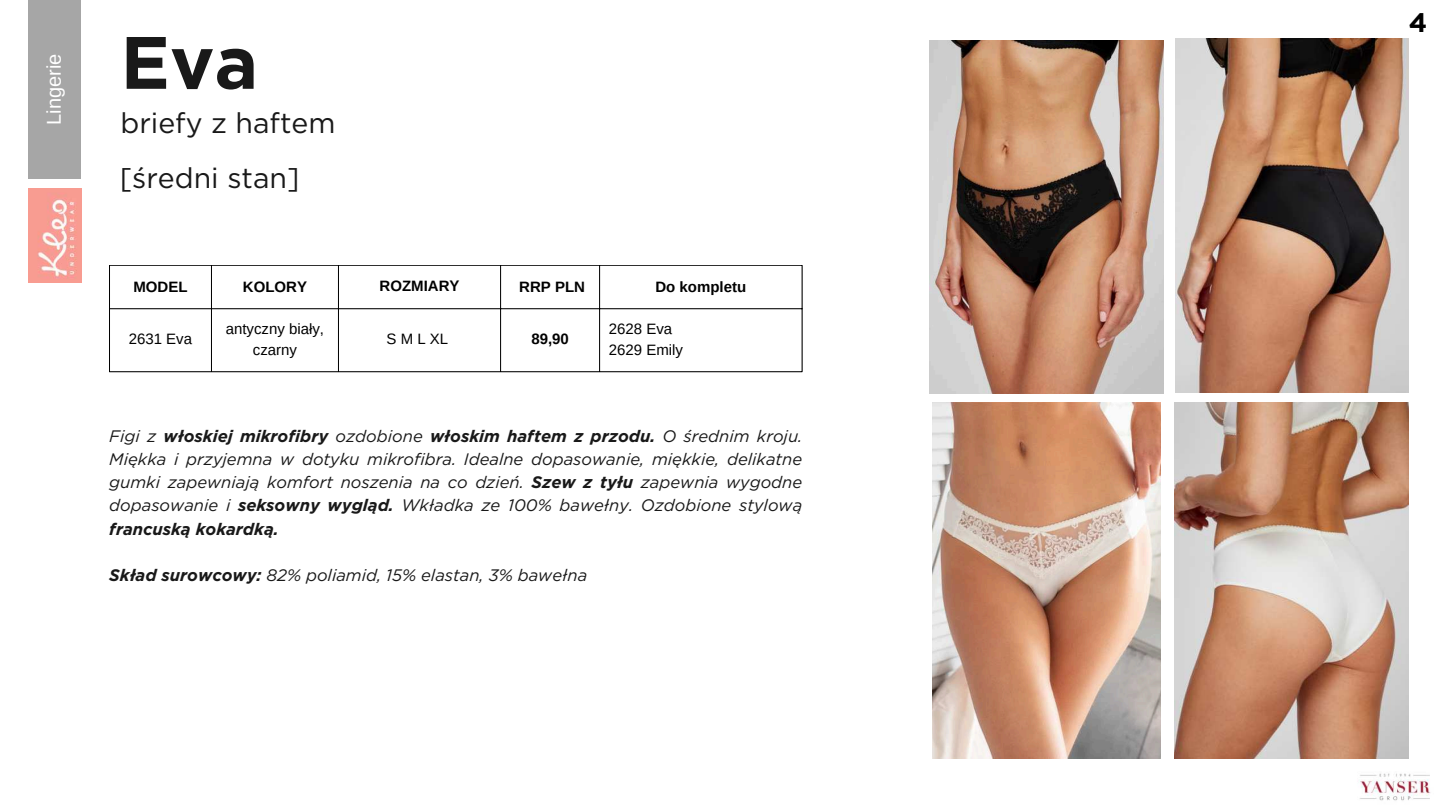
<style>
.page{position:relative;width:1440px;height:810px;background:#fff}
.page>*{position:absolute;margin:0;border:0;box-sizing:border-box;transform-origin:0 0}
.t1{font:700 74px "Gotham";color:#191919}
.t2{font:28.5px "Gotham";color:#191919}
.t3{font:700 26.8px "Gotham";color:#000}
.t4{font:20px "Arimo";color:#fff}
.t5{font:italic 16.6px/23.2px "Gotham";color:#191919;text-align:justify}
.t6{font:15px/20.2px "Arimo";color:#000;text-align:center}
.t7{font:700 15px "Arimo";color:#000}
.s1{font-weight:700}
</style>
<div class="page">
<hr style="left:109px;top:265px;width:1px;height:107px;background:#000">
<hr style="left:211px;top:265px;width:1px;height:107px;background:#000">
<hr style="left:338px;top:265px;width:1px;height:107px;background:#000">
<hr style="left:500px;top:265px;width:1px;height:107px;background:#000">
<hr style="left:599px;top:265px;width:1px;height:107px;background:#000">
<hr style="left:802px;top:265px;width:1px;height:107px;background:#000">
<hr style="left:109px;top:265px;width:693px;height:1px;background:#000">
<hr style="left:109px;top:309px;width:693px;height:1px;background:#000">
<hr style="left:109px;top:372px;width:693px;height:1px;background:#000">
<div style="left:29px;top:0;width:52px;height:179px;background:#a6a6a6"></div>
<img style="left:1359px;top:773px;width:72px;height:28px">
<img style="left:29px;top:188px;width:52px;height:94px">
<img style="left:929px;top:41px;width:235px;height:352px">
<img style="left:1176px;top:39px;width:232px;height:354px">
<img style="left:932px;top:402px;width:228px;height:357px">
<img style="left:1175px;top:402px;width:234px;height:357px">
<p class="t4" style="left:41px;top:125px;width:73px;rotate:-90deg">Lingerie</p>
<h1 class="t1" style="left:120px;top:14px;width:139px">Eva</h1>
<h2 class="t2" style="left:120px;top:105px;width:217px">briefy z haftem</h2>
<h2 class="t2" style="left:120px;top:160px;width:181px">[średni stan]</h2>
<p class="t7" style="left:133px;top:276px;width:56px">MODEL</p>
<p class="t7" style="left:243px;top:276px;width:66px">KOLORY</p>
<p class="t7" style="left:380px;top:275px;width:81px">ROZMIARY</p>
<p class="t7" style="left:519px;top:276px;width:67px">RRP PLN</p>
<p class="t7" style="left:655px;top:276px;width:92px">Do kompletu</p>
<p class="t6" style="left:129px;top:329px;width:65px">2631 Eva</p>
<p class="t6" style="left:226px;top:319px;width:100px">antyczny biały, czarny</p>
<p class="t6" style="left:387px;top:329px;width:63px">S M L XL</p>
<p class="t7" style="left:531px;top:329px;width:39px">89,90</p>
<p class="t6" style="left:609px;top:319px;width:76px;text-align:left">2628 Eva<br>2629 Emily</p>
<p class="t5" style="left:109px;top:424px;width:695px">Figi z <span class="s1">włoskiej mikrofibry</span> ozdobione <span class="s1">włoskim haftem z przodu.</span> O średnim kroju.<br>Miękka i przyjemna w dotyku mikrofibra. Idealne dopasowanie, miękkie, delikatne gumki zapewniają komfort noszenia na co dzień. <span class="s1">Szew z tyłu</span> zapewnia wygodne dopasowanie i <span class="s1">seksowny wygląd.</span> Wkładka ze 100% bawełny. Ozdobione stylową <span class="s1">francuską kokardką.</span></p>
<p class="t5" style="left:109px;top:563px;width:480px"><span class="s1">Skład surowcowy:</span> 82% poliamid, 15% elastan, 3% bawełna</p>
<h3 class="t3" style="left:1409px;top:5px;width:20px">4</h3>
</div>
